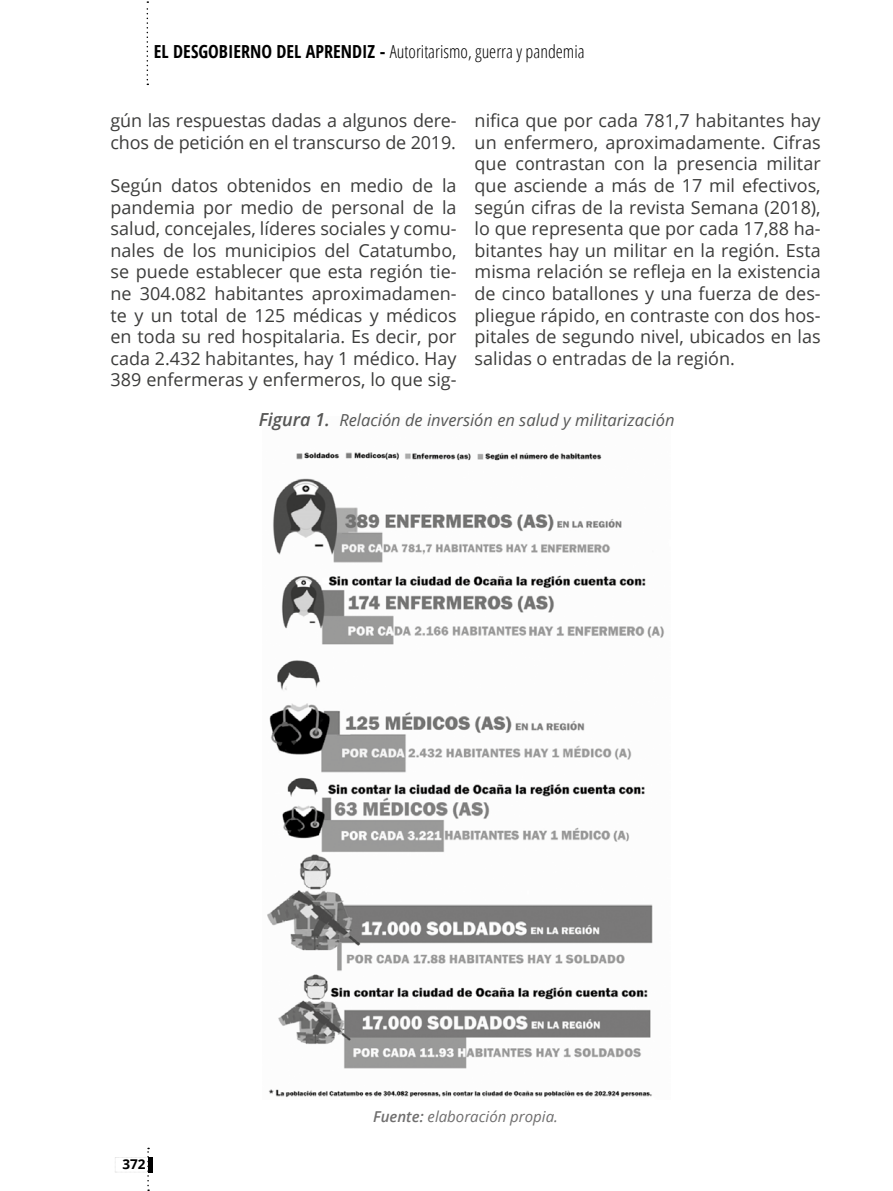
<style>
.page{position:relative;width:893px;height:1191px;background:#fff}
.page>*{position:absolute;margin:0;border:0;box-sizing:border-box;transform-origin:0 0}
.t1{font:18px/21.6px "Open Sans";color:#3c3c3b;text-align:justify}
.t2{font:300 condensed 18px "Open Sans";color:#000}
.t3{font:italic 16.5px "Open Sans";color:#575756}
.t4{font:italic 15px "Open Sans";color:#706f6f}
.t5{font:700 13.5px "Open Sans";color:#000}
.s1{font-weight:700}
.s2{font-weight:600;font-size:18px}
.s3{font-weight:600}
</style>
<div class="page">
<svg style="left:147px;top:1px;width:1px;height:84px"></svg>
<svg style="left:115px;top:1147px;width:34px;height:44px"></svg>
<div style="left:148px;top:1157px;width:5px;height:15px;background:#000"></div>
<img style="left:267px;top:452px;width:397px;height:645px">
<p class="t2" style="left:154px;top:40px;width:432px"><span class="s1">EL DESGOBIERNO DEL APRENDIZ -</span> Autoritarismo, guerra y pandemia</p>
<p class="t1" style="left:111px;top:109px;width:348px">gún las respuestas dadas a algunos dere&shy;chos de petición en el transcurso de 2019.</p>
<p class="t1" style="left:111px;top:174px;width:348px">Según datos obtenidos en medio de la pandemia por medio de personal de la salud, concejales, líderes sociales y comu&shy;nales de los municipios del Catatumbo, se puede establecer que esta región tie&shy;ne 304.082 habitantes aproximadamen&shy;te y un total de 125 médicas y médicos en toda su red hospitalaria. Es decir, por cada 2.432 habitantes, hay 1 médico. Hay 389 enfermeras y enfermeros, lo que sig-</p>
<p class="t1" style="left:475px;top:109px;width:348px">nifica que por cada 781,7 habitantes hay un enfermero, aproximadamente. Cifras que contrastan con la presencia militar que asciende a más de 17 mil efectivos, según cifras de la revista Semana (2018), lo que representa que por cada 17,88 ha&shy;bitantes hay un militar en la región. Esta misma relación se refleja en la existencia de cinco batallones y una fuerza de des&shy;pliegue rápido, en contraste con dos hos&shy;pitales de segundo nivel, ubicados en las salidas o entradas de la región.</p>
<p class="t3" style="left:259px;top:409px;width:417px"><span class="s2">Figura 1.</span> Relación de inversión en salud y militarización</p>
<p class="t5" style="left:122px;top:1154px;width:25px">372</p>
<p class="t4" style="left:373px;top:1106px;width:186px"><span class="s3">Fuente:</span> elaboración propia.</p>
</div>
